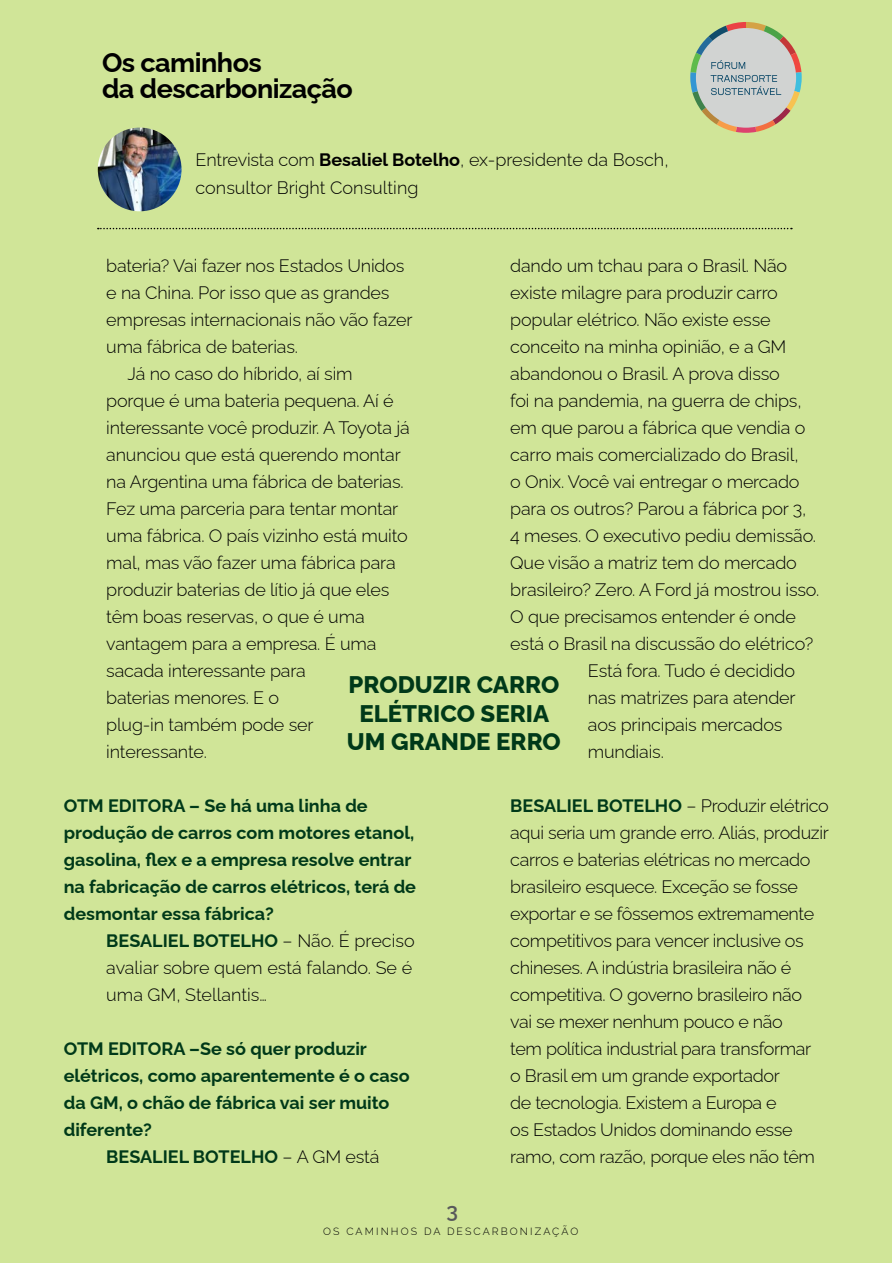
<style>
.page{position:relative;width:893px;height:1263px;background:#fff}
.page>*{position:absolute;margin:0;border:0;box-sizing:border-box;transform-origin:0 0}
.t1{font:700 27px/25.5px "Raleway";letter-spacing:-.02em;color:#000}
.t2{font:800 24px/28.5px "Raleway";color:#003919;text-align:center}
.t3{font:600 21px "Raleway";color:#58595b}
.t4{font:300 18px/27px "Raleway";letter-spacing:-.01em;color:#000}
.t5{font:700 18px/27px "Raleway";color:#003919}
.t6{font:300 10.5px "Raleway";letter-spacing:.2em;color:#000}
.s1{font-weight:700}
.s2{font-weight:700;color:#003919}
.s3{font-weight:300;color:#000}
</style>
<div class="page">
<div style="left:0;top:0;width:892px;height:1262px;background:#d0e598"></div>
<svg style="left:690px;top:22px;width:112px;height:111px"></svg>
<svg style="left:98px;top:228px;width:694px;height:1px"></svg>
<img style="left:98px;top:128px;width:84px;height:83px;border-radius:42px">
<h1 class="t1" style="left:102px;top:47px;width:252px">Os caminhos<br>da descarbonização</h1>
<p class="t4" style="left:196px;top:143px;width:474px;line-height:28.5px">Entrevista com <span class="s1">Besaliel Botelho</span>, ex-presidente da Bosch, consultor Bright Consulting</p>
<p class="t4" style="left:106px;top:250px;width:300px">bateria? Vai fazer nos Estados Unidos</p>
<p class="t4" style="left:106px;top:277px;width:285px">e na China. Por isso que as grandes</p>
<p class="t4" style="left:106px;top:304px;width:308px">empresas internacionais não vão fazer</p>
<p class="t4" style="left:106px;top:331px;width:193px">uma fábrica de baterias.</p>
<p class="t4" style="left:128px;top:358px;width:227px">Já no caso do híbrido, aí sim</p>
<p class="t4" style="left:106px;top:385px;width:289px">porque é uma bateria pequena. Aí é</p>
<p class="t4" style="left:106px;top:412px;width:305px">interessante você produzir. A Toyota já</p>
<p class="t4" style="left:106px;top:439px;width:296px">anunciou que está querendo montar</p>
<p class="t4" style="left:106px;top:466px;width:299px">na Argentina uma fábrica de baterias.</p>
<p class="t4" style="left:106px;top:493px;width:294px">Fez uma parceria para tentar montar</p>
<p class="t4" style="left:106px;top:520px;width:303px">uma fábrica. O país vizinho está muito</p>
<p class="t4" style="left:106px;top:547px;width:291px">mal, mas vão fazer uma fábrica para</p>
<p class="t4" style="left:106px;top:574px;width:285px">produzir baterias de lítio já que eles</p>
<p class="t4" style="left:106px;top:601px;width:260px">têm boas reservas, o que é uma</p>
<p class="t4" style="left:106px;top:628px;width:272px">vantagem para a empresa. É uma</p>
<p class="t4" style="left:106px;top:655px;width:201px">sacada interessante para</p>
<p class="t4" style="left:106px;top:682px;width:174px">baterias menores. E o</p>
<p class="t4" style="left:106px;top:709px;width:209px">plug-in também pode ser</p>
<p class="t4" style="left:106px;top:736px;width:102px">interessante.</p>
<p class="t4" style="left:510px;top:250px;width:278px">dando um tchau para o Brasil. Não</p>
<p class="t4" style="left:510px;top:277px;width:269px">existe milagre para produzir carro</p>
<p class="t4" style="left:510px;top:304px;width:262px">popular elétrico. Não existe esse</p>
<p class="t4" style="left:510px;top:331px;width:278px">conceito na minha opinião, e a GM</p>
<p class="t4" style="left:510px;top:358px;width:271px">abandonou o Brasil. A prova disso</p>
<p class="t4" style="left:510px;top:385px;width:293px">foi na pandemia, na guerra de chips,</p>
<p class="t4" style="left:510px;top:412px;width:297px">em que parou a fábrica que vendia o</p>
<p class="t4" style="left:510px;top:439px;width:290px">carro mais comercializado do Brasil,</p>
<p class="t4" style="left:510px;top:466px;width:291px">o Onix. Você vai entregar o mercado</p>
<p class="t4" style="left:510px;top:493px;width:298px">para os outros? Parou a fábrica por 3,</p>
<p class="t4" style="left:510px;top:520px;width:307px">4 meses. O executivo pediu demissão.</p>
<p class="t4" style="left:510px;top:547px;width:288px">Que visão a matriz tem do mercado</p>
<p class="t4" style="left:510px;top:574px;width:310px">brasileiro? Zero. A Ford já mostrou isso.</p>
<p class="t4" style="left:510px;top:601px;width:287px">O que precisamos entender é onde</p>
<p class="t4" style="left:510px;top:628px;width:305px">está o Brasil na discussão do elétrico?</p>
<p class="t4" style="left:588px;top:655px;width:209px">Está fora. Tudo é decidido</p>
<p class="t4" style="left:588px;top:682px;width:209px">nas matrizes para atender</p>
<p class="t4" style="left:588px;top:709px;width:196px">aos principais mercados</p>
<p class="t4" style="left:588px;top:736px;width:77px">mundiais.</p>
<h2 class="t2" style="left:347px;top:668px;width:215px">PRODUZIR CARRO<br>ELÉTRICO SERIA<br>UM GRANDE ERRO</h2>
<p class="t5" style="left:64px;top:790px;width:354px">OTM EDITORA – Se há uma linha de produção de carros com motores etanol, gasolina, flex e a empresa resolve entrar na fabricação de carros elétricos, terá de desmontar essa fábrica?</p>
<p class="t4" style="left:106px;top:925px;width:310px"><span class="s2">BESALIEL BOTELHO</span> – Não. É preciso avaliar sobre quem está falando. Se é uma GM, Stellantis…</p>
<p class="t5" style="left:64px;top:1033px;width:305px">OTM EDITORA –Se só quer produzir</p>
<p class="t5" style="left:64px;top:1060px;width:347px">elétricos, como aparentemente é o caso</p>
<p class="t5" style="left:64px;top:1087px;width:327px">da GM, o chão de fábrica vai ser muito</p>
<p class="t5" style="left:64px;top:1114px;width:90px">diferente?</p>
<p class="t5" style="left:106px;top:1141px;width:275px">BESALIEL BOTELHO <span class="s3">– A GM está</span></p>
<p class="t4" style="left:510px;top:790px;width:320px"><span class="s2">BESALIEL BOTELHO</span> – Produzir elétrico aqui seria um grande erro. Aliás, produzir carros e baterias elétricas no mercado brasileiro esquece. Exceção se fosse exportar e se fôssemos extremamente competitivos para vencer inclusive os chineses. A indústria brasileira não é competitiva. O governo brasileiro não<br>vai se mexer nenhum pouco e não<br>tem política industrial para transformar<br>o Brasil em um grande exportador<br>de tecnologia. Existem a Europa e<br>os Estados Unidos dominando esse ramo, com razão, porque eles não têm</p>
<p class="t3" style="left:447px;top:1193px;width:13px">3</p>
<p class="t6" style="left:323px;top:1222px;width:257px">OS CAMINHOS DA DESCARBONIZAÇÃO</p>
</div>
